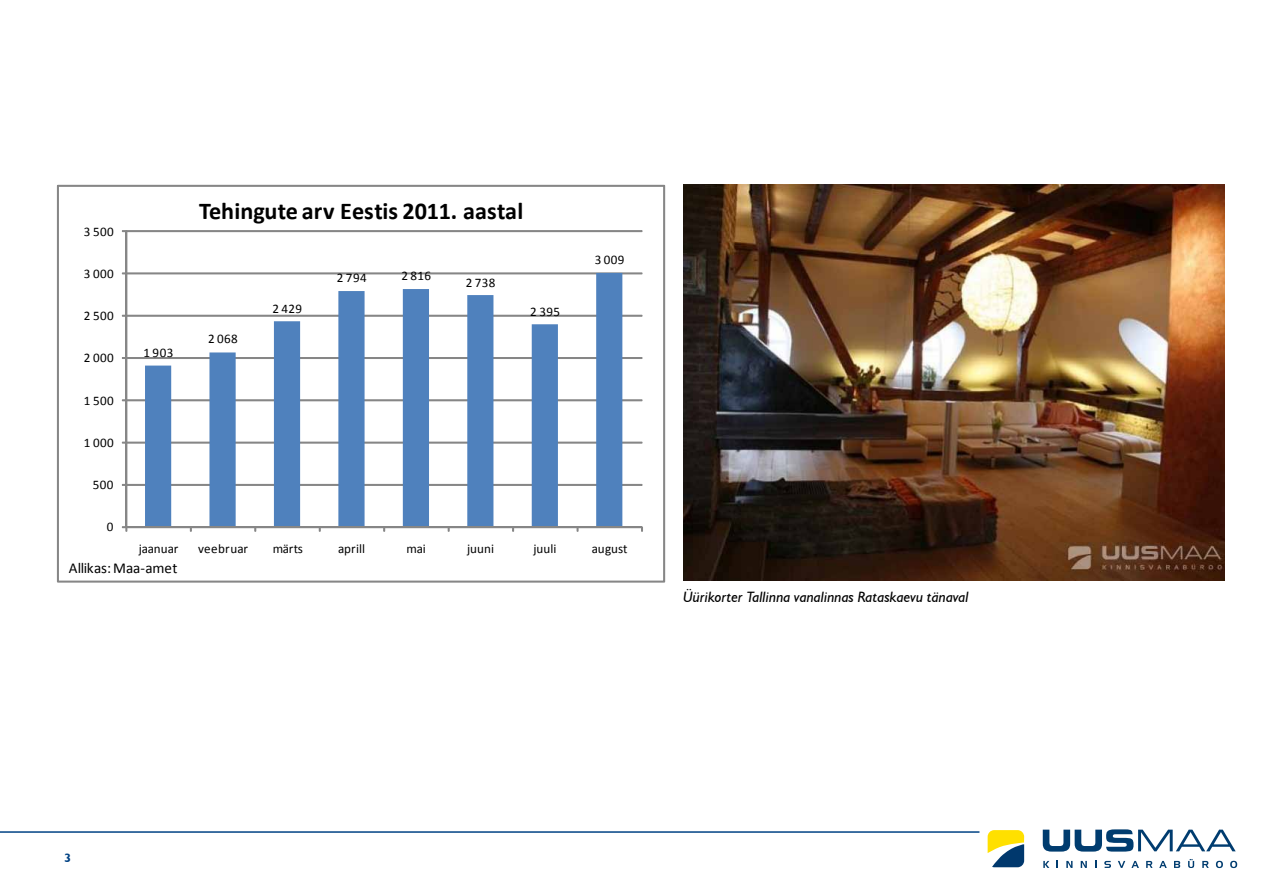
<style>
.page{position:relative;width:1263px;height:893px;background:#fff}
.page>*{position:absolute;margin:0;border:0;box-sizing:border-box;transform-origin:0 0}
.t1{font:700 24.15px "Calibri";letter-spacing:.005em;color:#000}
.t2{font:15.15px "Calibri";letter-spacing:-.01em;color:#000}
.t3{font:italic 15px "Humanist 521 BT";color:#000}
.t4{font:13.05px "Calibri";letter-spacing:.03em;color:#000}
.t5{font:13.05px "Calibri";letter-spacing:-.015em;color:#000}
.t6{font:700 12px "Humanist 521 BT";color:#004284}
</style>
<div class="page">
<svg style="left:1043px;top:861px;width:6px;height:7px"></svg>
<svg style="left:1066px;top:861px;width:6px;height:7px"></svg>
<svg style="left:1081px;top:861px;width:6px;height:7px"></svg>
<svg style="left:1104px;top:861px;width:7px;height:7px"></svg>
<svg style="left:1118px;top:861px;width:7px;height:7px"></svg>
<svg style="left:1131px;top:861px;width:8px;height:7px"></svg>
<svg style="left:1146px;top:861px;width:6px;height:7px"></svg>
<svg style="left:1159px;top:861px;width:8px;height:7px"></svg>
<svg style="left:1174px;top:861px;width:6px;height:7px"></svg>
<svg style="left:1188px;top:859px;width:6px;height:9px"></svg>
<svg style="left:1202px;top:861px;width:7px;height:7px"></svg>
<svg style="left:1216px;top:861px;width:7px;height:7px"></svg>
<svg style="left:1230px;top:861px;width:7px;height:7px"></svg>
<svg style="left:1043px;top:829px;width:193px;height:23px"></svg>
<svg style="left:988px;top:830px;width:36px;height:37px"></svg>
<hr style="left:0;top:831px;width:979px;height:2px;background:#004284">
<svg style="left:57px;top:185px;width:608px;height:397px"></svg>
<img style="left:683px;top:185px;width:541px;height:396px">
<p class="t4" style="left:84px;top:223px;width:31px">3 500</p>
<p class="t4" style="left:84px;top:266px;width:31px">3 000</p>
<p class="t4" style="left:84px;top:308px;width:31px">2 500</p>
<p class="t4" style="left:84px;top:350px;width:31px">2 000</p>
<p class="t4" style="left:84px;top:392px;width:31px">1 500</p>
<p class="t4" style="left:84px;top:434px;width:31px">1 000</p>
<p class="t4" style="left:93px;top:477px;width:22px">500</p>
<p class="t4" style="left:107px;top:519px;width:8px">0</p>
<p class="t4" style="left:144px;top:345px;width:31px">1 903</p>
<h1 class="t1" style="left:199px;top:196px;width:326px">Tehingute arv Eestis 2011. aastal</h1>
<p class="t4" style="left:208px;top:331px;width:31px">2 068</p>
<p class="t4" style="left:272px;top:300px;width:31px">2 429</p>
<p class="t4" style="left:337px;top:269px;width:31px">2 794</p>
<p class="t4" style="left:401px;top:268px;width:31px">2 816</p>
<p class="t4" style="left:466px;top:274px;width:31px">2 738</p>
<p class="t4" style="left:530px;top:303px;width:31px">2 395</p>
<p class="t4" style="left:595px;top:251px;width:31px">3 009</p>
<p class="t5" style="left:139px;top:540px;width:41px">jaanuar</p>
<p class="t4" style="left:198px;top:540px;width:51px">veebruar</p>
<p class="t4" style="left:273px;top:540px;width:32px">märts</p>
<p class="t4" style="left:338px;top:540px;width:29px">aprill</p>
<p class="t4" style="left:407px;top:540px;width:21px">mai</p>
<p class="t4" style="left:467px;top:540px;width:29px">juuni</p>
<p class="t4" style="left:533px;top:540px;width:25px">juuli</p>
<p class="t4" style="left:592px;top:540px;width:37px">august</p>
<p class="t2" style="left:69px;top:559px;width:110px">Allikas: Maa-amet</p>
<p class="t3" style="left:683px;top:588px;width:287px">Üürikorter Tallinna vanalinnas Rataskaevu tänaval</p>
<p class="t6" style="left:65px;top:851px;width:8px">3</p>
</div>
